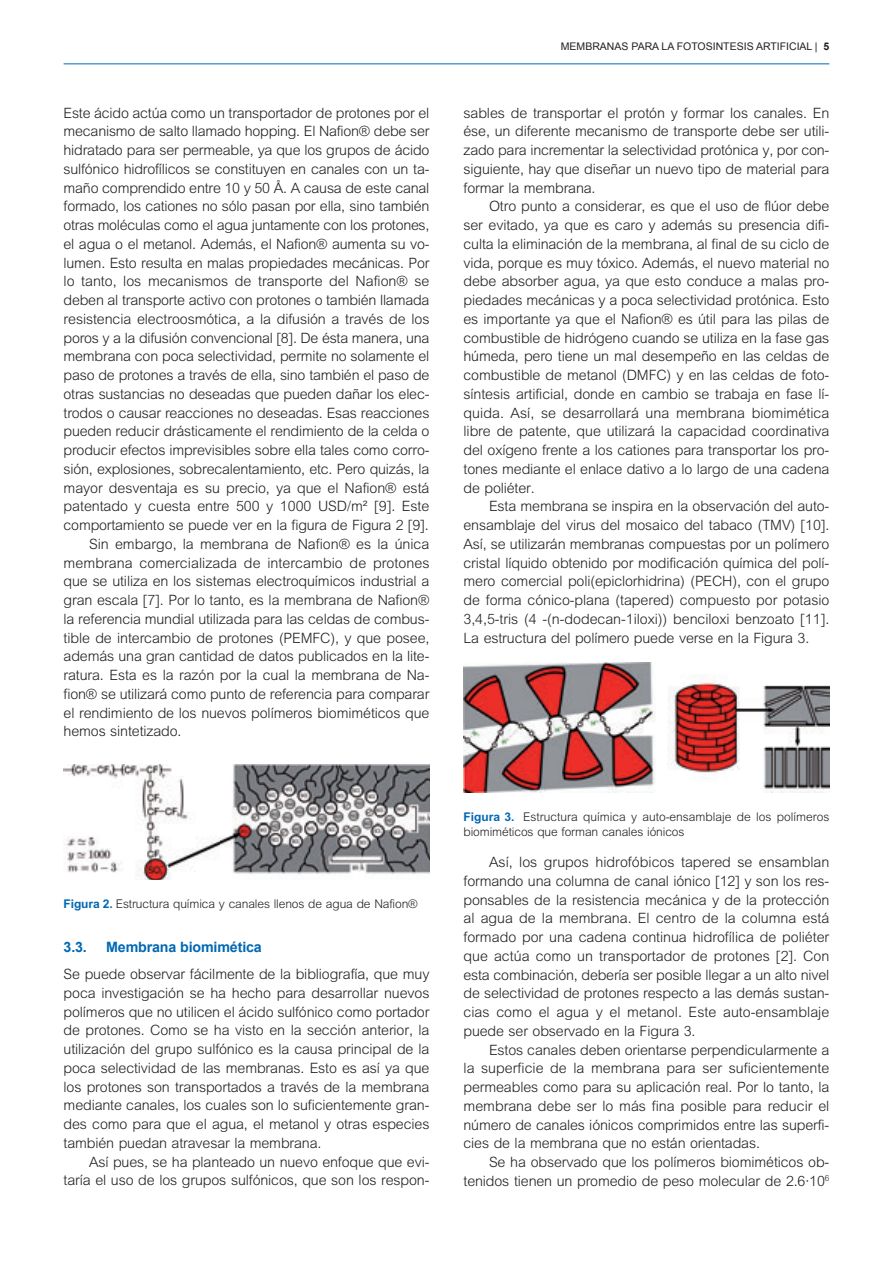
<style>
.page{position:relative;width:893px;height:1263px;background:#fff}
.page>*{position:absolute;margin:0;border:0;box-sizing:border-box;transform-origin:0 0}
.t1{font:300 14.25px/18.8px "M Arial";letter-spacing:-.01em;color:#231f20;text-align:justify}
.t2{font:700 14.25px "Arial";letter-spacing:-.01em;color:#0168b3}
.t3{font:300 12px/15px "M Arial";letter-spacing:-.01em;color:#231f20}
.t4{font:10.5px "Arial";color:#231f20}
.s1{font-weight:700;color:#0168b3}
.s2{font-weight:700}
</style>
<div class="page">
<hr style="left:64px;top:63px;width:765px;height:1px;background:#0168b3">
<img style="left:64px;top:765px;width:365px;height:115px">
<img style="left:463px;top:662px;width:366px;height:131px">
<p class="t1" style="left:64px;top:104px;width:367px">Este ácido actúa como un transportador de protones por el</p>
<p class="t1" style="left:64px;top:123px;width:367px">mecanismo de salto llamado hopping. El Nafion® debe ser</p>
<p class="t1" style="left:64px;top:142px;width:367px">hidratado para ser permeable, ya que los grupos de ácido</p>
<p class="t1" style="left:64px;top:161px;width:367px">sulfónico hidrofílicos se constituyen en canales con un ta-</p>
<p class="t1" style="left:64px;top:179px;width:367px">maño comprendido entre 10 y 50 Å. A causa de este canal</p>
<p class="t1" style="left:64px;top:198px;width:367px">formado, los cationes no sólo pasan por ella, sino también</p>
<p class="t1" style="left:64px;top:217px;width:367px">otras moléculas como el agua juntamente con los protones,</p>
<p class="t1" style="left:64px;top:236px;width:367px">el agua o el metanol. Además, el Nafion® aumenta su vo-</p>
<p class="t1" style="left:64px;top:254px;width:367px">lumen. Esto resulta en malas propiedades mecánicas. Por</p>
<p class="t1" style="left:64px;top:273px;width:367px">lo tanto, los mecanismos de transporte del Nafion® se</p>
<p class="t1" style="left:64px;top:292px;width:367px">deben al transporte activo con protones o también llamada</p>
<p class="t1" style="left:64px;top:311px;width:367px">resistencia electroosmótica, a la difusión a través de los</p>
<p class="t1" style="left:64px;top:329px;width:367px">poros y a la difusión convencional [8]. De ésta manera, una</p>
<p class="t1" style="left:64px;top:348px;width:367px">membrana con poca selectividad, permite no solamente el</p>
<p class="t1" style="left:64px;top:367px;width:367px">paso de protones a través de ella, sino también el paso de</p>
<p class="t1" style="left:64px;top:386px;width:367px">otras sustancias no deseadas que pueden dañar los elec-</p>
<p class="t1" style="left:64px;top:404px;width:367px">trodos o causar reacciones no deseadas. Esas reacciones</p>
<p class="t1" style="left:64px;top:423px;width:367px">pueden reducir drásticamente el rendimiento de la celda o</p>
<p class="t1" style="left:64px;top:442px;width:367px">producir efectos imprevisibles sobre ella tales como corro-</p>
<p class="t1" style="left:64px;top:461px;width:367px">sión, explosiones, sobrecalentamiento, etc. Pero quizás, la</p>
<p class="t1" style="left:64px;top:479px;width:367px">mayor desventaja es su precio, ya que el Nafion® está</p>
<p class="t1" style="left:64px;top:498px;width:367px">patentado y cuesta entre 500 y 1000 USD/m² [9]. Este</p>
<p class="t1" style="left:64px;top:517px;width:366px">comportamiento se puede ver en la figura de Figura 2 [9].</p>
<p class="t1" style="left:89px;top:536px;width:342px">Sin embargo, la membrana de Nafion® es la única</p>
<p class="t1" style="left:64px;top:554px;width:367px">membrana comercializada de intercambio de protones</p>
<p class="t1" style="left:64px;top:573px;width:367px">que se utiliza en los sistemas electroquímicos industrial a</p>
<p class="t1" style="left:64px;top:592px;width:367px">gran escala [7]. Por lo tanto, es la membrana de Nafion®</p>
<p class="t1" style="left:64px;top:611px;width:367px">la referencia mundial utilizada para las celdas de combus-</p>
<p class="t1" style="left:64px;top:629px;width:367px">tible de intercambio de protones (PEMFC), y que posee,</p>
<p class="t1" style="left:64px;top:648px;width:367px">además una gran cantidad de datos publicados en la lite-</p>
<p class="t1" style="left:64px;top:667px;width:367px">ratura. Esta es la razón por la cual la membrana de Na-</p>
<p class="t1" style="left:64px;top:686px;width:367px">fion® se utilizará como punto de referencia para comparar</p>
<p class="t1" style="left:64px;top:704px;width:367px">el rendimiento de los nuevos polímeros biomiméticos que</p>
<p class="t1" style="left:64px;top:723px;width:119px">hemos sintetizado.</p>
<p class="t3" style="left:64px;top:897px;width:356px"><span class="s1">Figura 2.</span> Estructura química y canales llenos de agua de Nafion®</p>
<p class="t2" style="left:64px;top:939px;width:25px">3.3.</p>
<p class="t2" style="left:106px;top:939px;width:157px">Membrana biomimética</p>
<p class="t1" style="left:64px;top:966px;width:367px">Se puede observar fácilmente de la bibliografía, que muy poca investigación se ha hecho para desarrollar nuevos polímeros que no utilicen el ácido sulfónico como portador de protones. Como se ha visto en la sección anterior, la utilización del grupo sulfónico es la causa principal de la poca selectividad de las membranas. Esto es así ya que los protones son transportados a través de la membrana mediante canales, los cuales son lo suficientemente gran&shy;des como para que el agua, el metanol y otras especies también puedan atravesar la membrana.</p>
<p class="t1" style="left:64px;top:1154px;width:367px;text-align:right">Así pues, se ha planteado un nuevo enfoque que evi&shy;taría el uso de los grupos sulfónicos, que son los respon-</p>
<p class="t4" style="left:561px;top:41px;width:270px">MEMBRANAS PARA LA FOTOSINTESIS ARTIFICIAL | <span class="s2">5</span></p>
<p class="t1" style="left:463px;top:104px;width:367px">sables de transportar el protón y formar los canales. En ése, un diferente mecanismo de transporte debe ser utili&shy;zado para incrementar la selectividad protónica y, por con&shy;siguiente, hay que diseñar un nuevo tipo de material para formar la membrana.</p>
<p class="t1" style="left:463px;top:198px;width:367px;text-indent:26px">Otro punto a considerar, es que el uso de flúor debe ser evitado, ya que es caro y además su presencia difi&shy;culta la eliminación de la membrana, al final de su ciclo de vida, porque es muy tóxico. Además, el nuevo material no debe absorber agua, ya que esto conduce a malas pro&shy;piedades mecánicas y a poca selectividad protónica. Esto es importante ya que el Nafion® es útil para las pilas de combustible de hidrógeno cuando se utiliza en la fase gas húmeda, pero tiene un mal desempeño en las celdas de combustible de metanol (DMFC) y en las celdas de foto&shy;síntesis artificial, donde en cambio se trabaja en fase lí&shy;quida. Así, se desarrollará una membrana biomimética libre de patente, que utilizará la capacidad coordinativa del oxígeno frente a los cationes para transportar los pro&shy;tones mediante el enlace dativo a lo largo de una cadena de poliéter.</p>
<p class="t1" style="left:463px;top:498px;width:367px;text-indent:26px">Esta membrana se inspira en la observación del auto&shy;ensamblaje del virus del mosaico del tabaco (TMV) [10].<br>Así, se utilizarán membranas compuestas por un polímero cristal líquido obtenido por modificación química del polí&shy;mero comercial poli(epiclorhidrina) (PECH), con el grupo de forma cónico-plana (tapered) compuesto por potasio 3,4,5-tris (4 -(n-dodecan-1iloxi)) benciloxi benzoato [11].<br>La estructura del polímero puede verse en la Figura 3.</p>
<p class="t3" style="left:463px;top:810px;width:367px"><span class="s1">Figura 3.</span> Estructura química y auto-ensamblaje de los polímeros biomiméticos que forman canales iónicos</p>
<p class="t1" style="left:463px;top:854px;width:367px;text-indent:26px">Así, los grupos hidrofóbicos tapered se ensamblan formando una columna de canal iónico [12] y son los res&shy;ponsables de la resistencia mecánica y de la protección al agua de la membrana. El centro de la columna está formado por una cadena continua hidrofílica de poliéter que actúa como un transportador de protones [2]. Con esta combinación, debería ser posible llegar a un alto nivel de selectividad de protones respecto a las demás sustan&shy;cias como el agua y el metanol. Este auto-ensamblaje puede ser observado en la Figura 3.</p>
<p class="t1" style="left:463px;top:1041px;width:367px;text-indent:26px">Estos canales deben orientarse perpendicularmente a la superficie de la membrana para ser suficientemente permeables como para su aplicación real. Por lo tanto, la membrana debe ser lo más fina posible para reducir el número de canales iónicos comprimidos entre las superfi&shy;cies de la membrana que no están orientadas.</p>
<p class="t1" style="left:463px;top:1154px;width:367px;text-align:right">Se ha observado que los polímeros biomiméticos ob&shy;tenidos tienen un promedio de peso molecular de 2.6·10<sup>6</sup></p>
</div>
